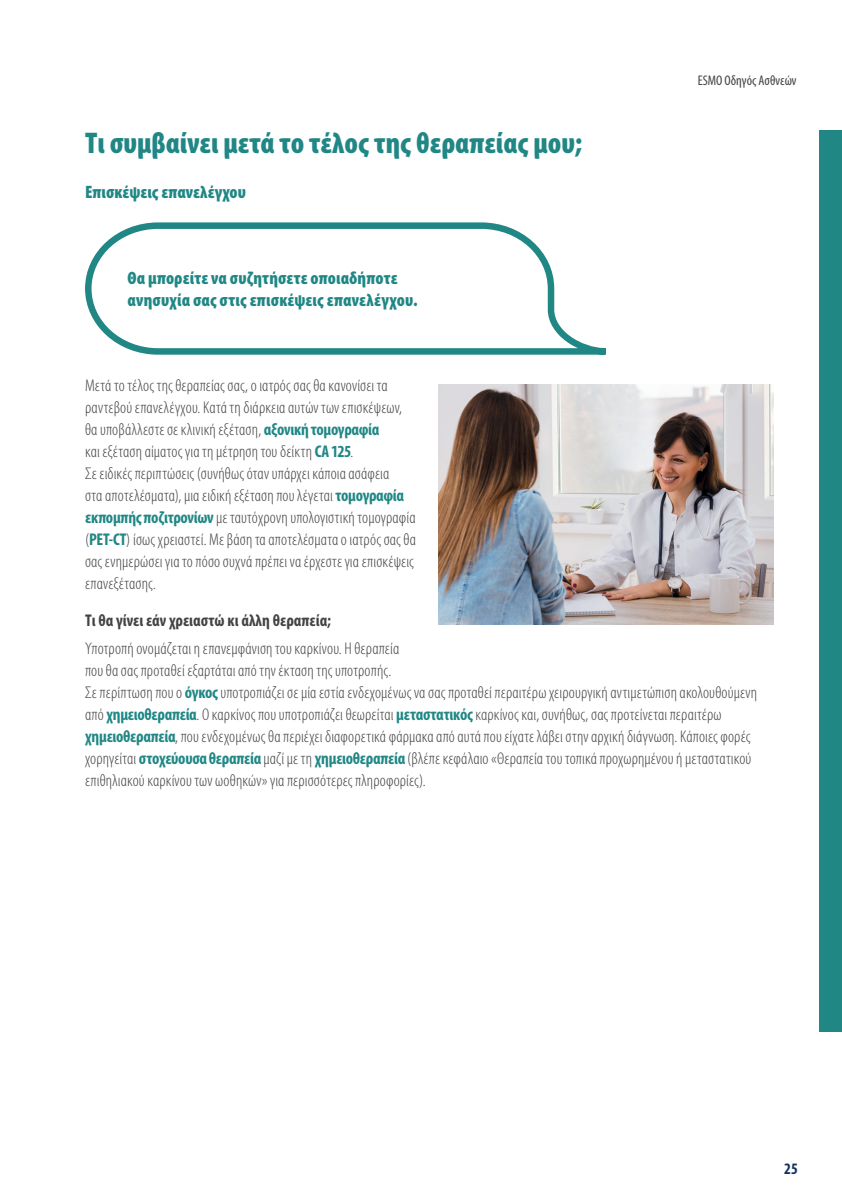
<style>
.page{position:relative;width:842px;height:1191px;background:#fff}
.page>*{position:absolute;margin:0;border:0;box-sizing:border-box;transform-origin:0 0}
.t1{font:900 condensed 30px "Myriad Pro";color:#208785}
.t2{font:900 condensed 18px/22px "Myriad Pro";letter-spacing:.005em;color:#208785}
.t3{font:300 condensed 17px/22px "Myriad Pro";letter-spacing:.01em;color:#434244}
.t4{font:700 condensed 17px "Myriad Pro";color:#434244}
.t5{font:700 condensed 16px "Myriad Pro";color:#14345d}
.t6{font:condensed 14px "Myriad Pro";color:#434244}
.s1{font-weight:700;color:#208785}
</style>
<div class="page">
<div style="left:819px;top:130px;width:23px;height:902px;background:#208785"></div>
<svg style="left:85px;top:222px;width:521px;height:133px"></svg>
<img style="left:438px;top:384px;width:336px;height:240px">
<h1 class="t1" style="left:85px;top:124px;width:499px">Τι συμβαίνει μετά το τέλος της θεραπείας μου;</h1>
<p class="t2" style="left:85px;top:180px;width:162px">Επισκέψεις επανελέγχου</p>
<p class="t2" style="left:128px;top:267px;width:292px">Θα μπορείτε να συζητήσετε οποιαδήποτε ανησυχία σας στις επισκέψεις επανελέγχου.</p>
<p class="t6" style="left:698px;top:72px;width:100px">ESMO Οδηγός Ασθνεών</p>
<p class="t3" style="left:85px;top:374px;width:332px">Μετά το τέλος της θεραπείας σας, ο ιατρός σας θα κανονίσει τα ραντεβού επανελέγχου. Κατά τη διάρκεια αυτών των επισκέψεων, θα υποβάλλεστε σε κλινική εξέταση, <span class="s1">αξονική τομογραφία<br></span>και εξέταση αίματος για τη μέτρηση του δείκτη <span class="s1">CΑ 125</span>.<br>Σε ειδικές περιπτώσεις (συνήθως όταν υπάρχει κάποια ασάφεια<br>στα αποτελέσματα), μια ειδική εξέταση που λέγεται <span class="s1">τομογραφία εκπομπής ποζιτρονίων</span> με ταυτόχρονη υπολογιστική τομογραφία (<span class="s1">PET-CT</span>) ίσως χρειαστεί. Με βάση τα αποτελέσματα ο ιατρός σας θα σας ενημερώσει για το πόσο συχνά πρέπει να έρχεστε για επισκέψεις επανεξέτασης.</p>
<p class="t4" style="left:85px;top:609px;width:248px">Τι θα γίνει εάν χρειαστώ κι άλλη θεραπεία;</p>
<p class="t3" style="left:85px;top:637px;width:674px">Υποτροπή ονομάζεται η επανεμφάνιση του καρκίνου. Η θεραπεία<br>που θα σας προταθεί εξαρτάται από την έκταση της υποτροπής.<br>Σε περίπτωση που ο <span class="s1">όγκος</span> υποτροπιάζει σε μία εστία ενδεχομένως να σας προταθεί περαιτέρω χειρουργική αντιμετώπιση ακολουθούμενη από <span class="s1">χημειοθεραπεία</span>. Ο καρκίνος που υποτροπιάζει θεωρείται <span class="s1">μεταστατικός</span> καρκίνος και, συνήθως, σας προτείνεται περαιτέρω <span class="s1">χημειοθεραπεία</span>, που ενδεχομένως θα περιέχει διαφορετικά φάρμακα από αυτά που είχατε λάβει στην αρχική διάγνωση. Κάποιες φορές χορηγείται <span class="s1">στοχεύουσα θεραπεία</span> μαζί με τη <span class="s1">χημειοθεραπεία</span> (βλέπε κεφάλαιο «Θεραπεία του τοπικά προχωρημένου ή μεταστατικού επιθηλιακού καρκίνου των ωοθηκών» για περισσότερες πληροφορίες).</p>
<p class="t5" style="left:784px;top:1159px;width:15px">25</p>
</div>
